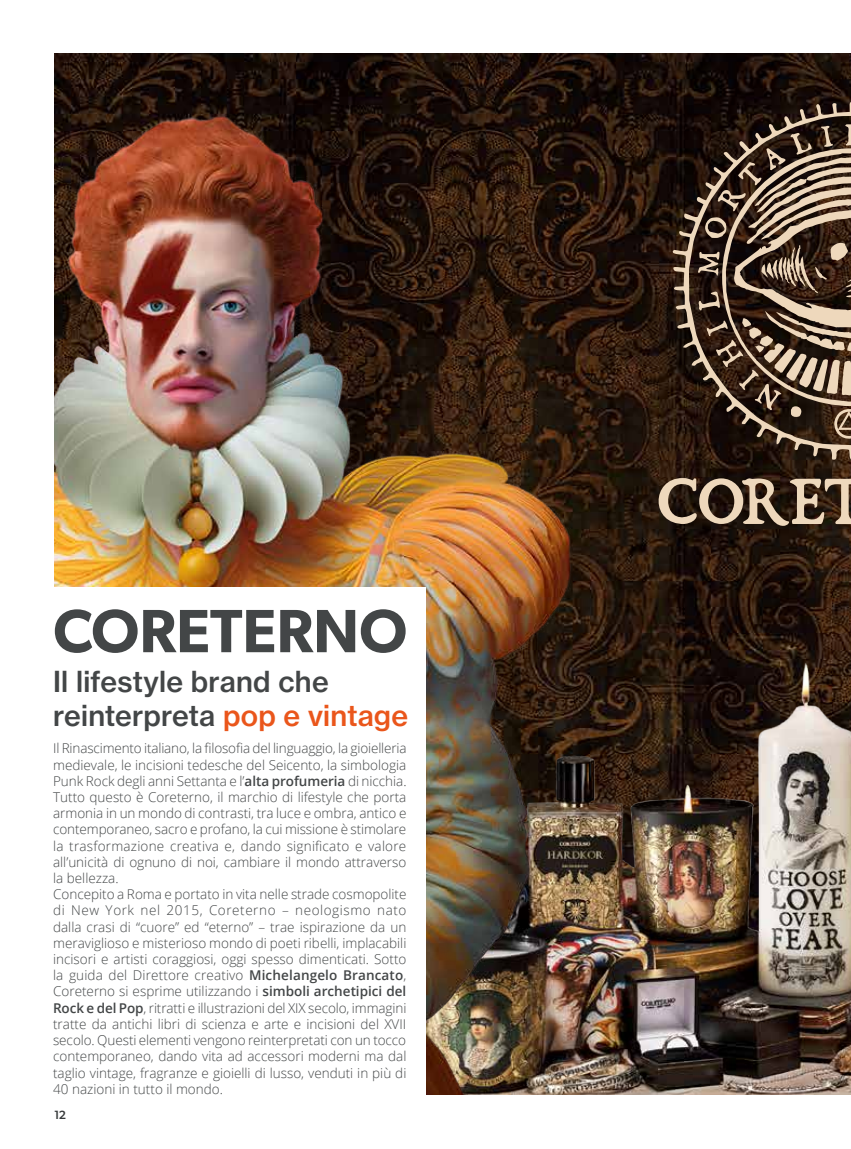
<style>
.page{position:relative;width:851px;height:1149px;background:#fff}
.page>*{position:absolute;margin:0;border:0;box-sizing:border-box;transform-origin:0 0}
.t1{font:600 61.2px "Gibson";color:#434647}
.t2{font:28.5px/34.2px "N Haas Grotesk TX Pro 65 Md";letter-spacing:.005em;color:#434647}
.t3{font:300 13.5px/16.2px "Open Sans";color:#434647}
.t4{font:500 12px "Gibson";color:#373a3b}
.s1{color:#ea561b}
.s2{font-weight:600}
</style>
<div class="page">
<img style="left:54px;top:53px;width:796px;height:555px">
<svg style="left:669px;top:100px;width:181px;height:363px;background:#32241b"></svg>
<svg style="left:697px;top:123px;width:153px;height:318px;background:#5e4c3f"></svg>
<svg style="left:649px;top:476px;width:201px;height:50px;background:#6d5c4b"></svg>
<img style="left:585px;top:608px;width:265px;height:486px">
<img style="left:54px;top:78px;width:531px;height:1016px">
<div style="left:0;top:587px;width:425px;height:515px;background:#fff"></div>
<h1 class="t1" style="left:53px;top:594px;width:355px">CORETERNO</h1>
<h2 class="t2" style="left:53px;top:663px;width:356px">Il lifestyle brand che reinterpreta <span class="s1">pop e vintage</span></h2>
<p class="t3" style="left:53px;top:739px;width:355px">Il Rinascimento italiano, la filosofia del linguaggio, la gioielleria medievale, le incisioni tedesche del Seicento, la simbologia Punk Rock degli anni Settanta e l’<span class="s2">alta profumeria</span> di nicchia.<br>Tutto questo è Coreterno, il marchio di lifestyle che porta armonia in un mondo di contrasti, tra luce e ombra, antico e contemporaneo, sacro e profano, la cui missione è stimolare la trasformazione creativa e, dando significato e valore all’unicità di ognuno di noi, cambiare il mondo attraverso la bellezza.<br>Concepito a Roma e portato in vita nelle strade cosmopolite di New York nel 2015, Coreterno – neologismo nato dalla crasi di “cuore” ed “eterno” – trae ispirazione da un meraviglioso e misterioso mondo di poeti ribelli, implacabili incisori e artisti coraggiosi, oggi spesso dimenticati. Sotto la guida del Direttore creativo <span class="s2">Michelangelo Brancato</span>, Coreterno si esprime utilizzando i <span class="s2">simboli archetipici del Rock e del Pop</span>, ritratti e illustrazioni del XIX secolo, immagini tratte da antichi libri di scienza e arte e incisioni del XVII secolo. Questi elementi vengono reinterpretati con un tocco contemporaneo, dando vita ad accessori moderni ma dal taglio vintage, fragranze e gioielli di lusso, venduti in più di 40 nazioni in tutto il mondo.</p>
<p class="t4" style="left:54px;top:1107px;width:14px">12</p>
</div>
